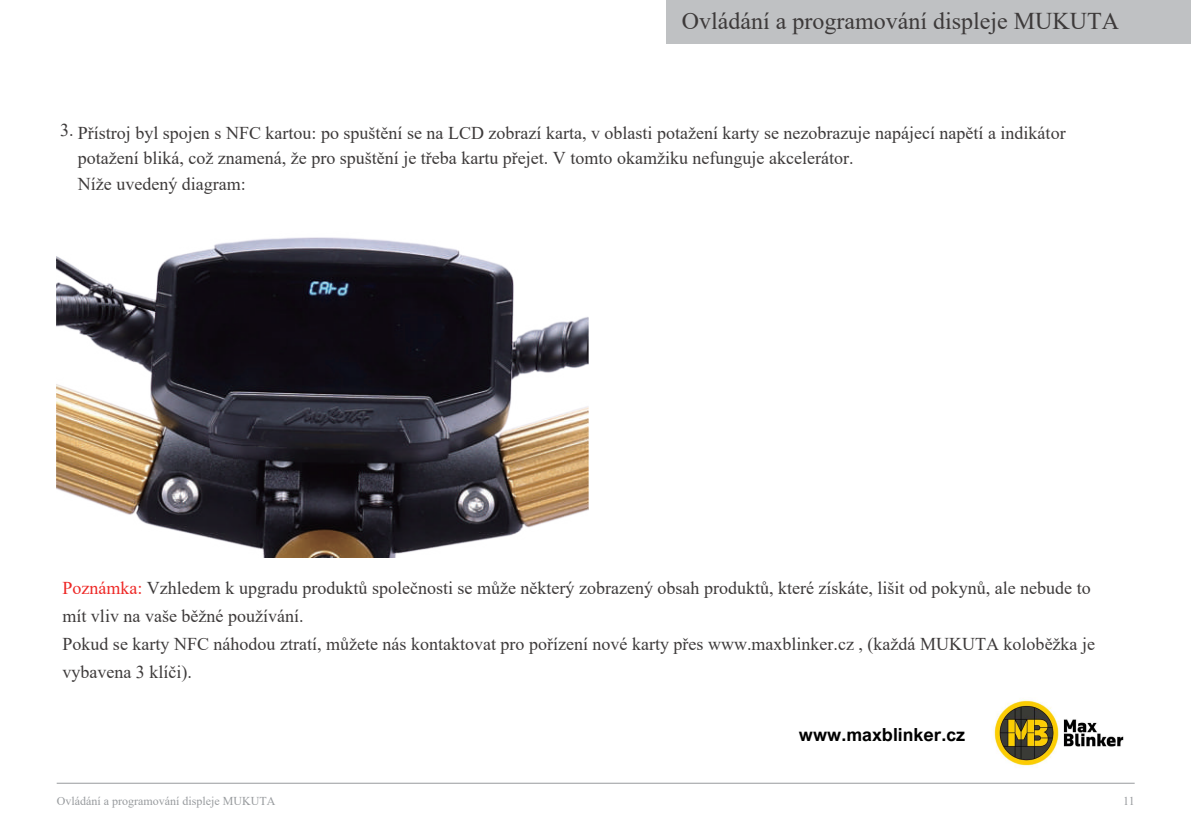
<style>
.page{position:relative;width:1191px;height:840px;background:#fff}
.page>*{position:absolute;margin:0;border:0;box-sizing:border-box;transform-origin:0 0}
.t1{font:24px "Times New Roman";color:#3d3a3a}
.t2{font:18px/28px "Times New Roman";color:#3d3a3a}
.t3{font:700 18px "Arial Nova";color:#000}
.t4{font:12px "Times New Roman";color:#989b9e}
.s1{color:#ee2826}
</style>
<div class="page">
<hr style="left:57px;top:782px;width:1077px;height:1px;background:#989b9e">
<div style="left:666px;top:0;width:525px;height:44px;background:#bfc1c3"></div>
<img style="left:57px;top:237px;width:531px;height:319px">
<img style="left:994px;top:700px;width:130px;height:67px">
<h1 class="t1" style="left:682px;top:4px;width:439px">Ovládání a programování displeje MUKUTA</h1>
<p class="t2" style="left:78px;top:120px;width:989px;line-height:25.2px;text-indent:-18px">3. Přístroj byl spojen s NFC kartou: po spuštění se na LCD zobrazí karta, v oblasti potažení karty se nezobrazuje napájecí napětí a indikátor potažení bliká, což znamená, že pro spuštění je třeba kartu přejet. V tomto okamžiku nefunguje akcelerátor.<br>Níže uvedený diagram:</p>
<p class="t2" style="left:62px;top:573px;width:1034px"><span class="s1">Poznámka:</span> Vzhledem k upgradu produktů společnosti se může některý zobrazený obsah produktů, které získáte, lišit od pokynů, ale nebude to mít vliv na vaše běžné používání.<br>Pokud se karty NFC náhodou ztratí, můžete nás kontaktovat pro pořízení nové karty přes www.maxblinker.cz , (každá MUKUTA koloběžka je vybavena 3 klíči).</p>
<p class="t3" style="left:799px;top:723px;width:168px">www.maxblinker.cz</p>
<p class="t4" style="left:57px;top:791px;width:220px">Ovládání a programování displeje MUKUTA</p>
<p class="t4" style="left:1123px;top:791px;width:13px">11</p>
</div>
